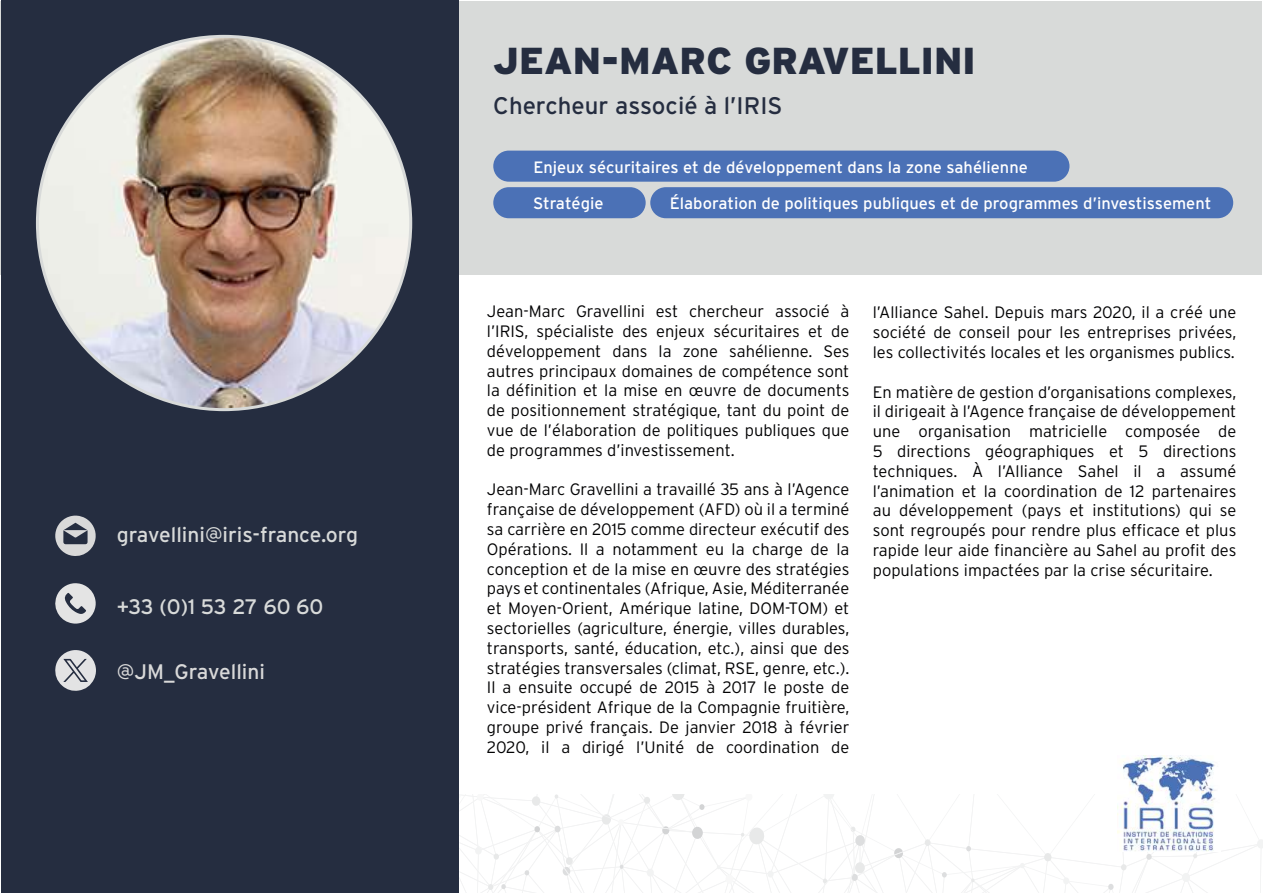
<style>
.page{position:relative;width:1263px;height:893px;background:#fff}
.page>*{position:absolute;margin:0;border:0;box-sizing:border-box;transform-origin:0 0}
.t1{font:900 37.5px "Interstate";color:#252d40}
.t2{font:24px "Interstate";color:#252d40}
.t3{font:21px "Interstate";color:#d8dad9}
.t4{font:21px "Interstate";color:#d9d9d9}
.t5{font:300 16.5px/19.8px "Interstate";color:#020203;text-align:justify}
.t6{font:16.5px "Interstate";color:#fff}
</style>
<div class="page">
<div style="left:1px;top:1px;width:1261px;height:273px;background:#d8dad9"></div>
<div style="left:1px;top:0;width:457px;height:892px;background:#252d40"></div>
<svg style="left:459px;top:794px;width:804px;height:99px"></svg>
<img style="left:1117px;top:755px;width:103px;height:96px">
<img style="left:37px;top:36px;width:374px;height:374px;border-radius:187px">
<svg style="left:55px;top:583px;width:41px;height:41px"></svg>
<svg style="left:55px;top:516px;width:41px;height:40px"></svg>
<div style="left:493px;top:151px;width:576px;height:31px;background:#4b71b6;border-radius:16px"></div>
<div style="left:493px;top:187px;width:153px;height:31px;background:#4b71b6;border-radius:16px"></div>
<div style="left:650px;top:187px;width:583px;height:31px;background:#4b71b6;border-radius:16px"></div>
<svg style="left:55px;top:650px;width:41px;height:41px"></svg>
<p class="t3" style="left:117px;top:523px;width:243px">gravellini@iris-france.org</p>
<p class="t3" style="left:117px;top:594px;width:208px">+33 (0)1 53 27 60 60</p>
<p class="t4" style="left:117px;top:659px;width:150px">@JM_Gravellini</p>
<h1 class="t1" style="left:493px;top:39px;width:484px">JEAN-MARC GRAVELLINI</h1>
<h2 class="t2" style="left:493px;top:92px;width:291px">Chercheur associé à l’IRIS</h2>
<p class="t6" style="left:533px;top:158px;width:496px">Enjeux sécuritaires et de développement dans la zone sahélienne</p>
<p class="t6" style="left:533px;top:194px;width:72px">Stratégie</p>
<p class="t6" style="left:670px;top:194px;width:543px">Élaboration de politiques publiques et de programmes d’investissement</p>
<p class="t5" style="left:487px;top:301px;width:364px">Jean-Marc Gravellini est chercheur associé à l’IRIS, spécialiste des enjeux sécuritaires et de développement dans la zone sahélienne. Ses autres principaux domaines de compétence sont la définition et la mise en œuvre de documents de positionnement stratégique, tant du point de vue de l’élaboration de politiques publiques que de programmes d’investissement.</p>
<p class="t5" style="left:487px;top:480px;width:364px">Jean-Marc Gravellini a travaillé 35 ans à l’Agence française de développement (AFD) où il a terminé sa carrière en 2015 comme directeur exécutif des Opérations. Il a notamment eu la charge de la conception et de la mise en œuvre des stratégies pays et continentales (Afrique, Asie, Méditerranée et Moyen-Orient, Amérique latine, DOM-TOM) et sectorielles (agriculture, énergie, villes durables, transports, santé, éducation, etc.), ainsi que des stratégies transversales (climat, RSE, genre, etc.).<br>Il a ensuite occupé de 2015 à 2017 le poste de vice-président Afrique de la Compagnie fruitière, groupe privé français. De janvier 2018 à février 2020, il a dirigé l’Unité de coordination de</p>
<p class="t5" style="left:873px;top:302px;width:365px">l’Alliance Sahel. Depuis mars 2020, il a créé une société de conseil pour les entreprises privées, les collectivités locales et les organismes publics.</p>
<p class="t5" style="left:873px;top:382px;width:365px">En matière de gestion d’organisations complexes, il dirigeait à l’Agence française de développement une organisation matricielle composée de 5 directions géographiques et 5 directions techniques. À l’Alliance Sahel il a assumé l’animation et la coordination de 12 partenaires au développement (pays et institutions) qui se sont regroupés pour rendre plus efficace et plus rapide leur aide financière au Sahel au profit des populations impactées par la crise sécuritaire.</p>
</div>
